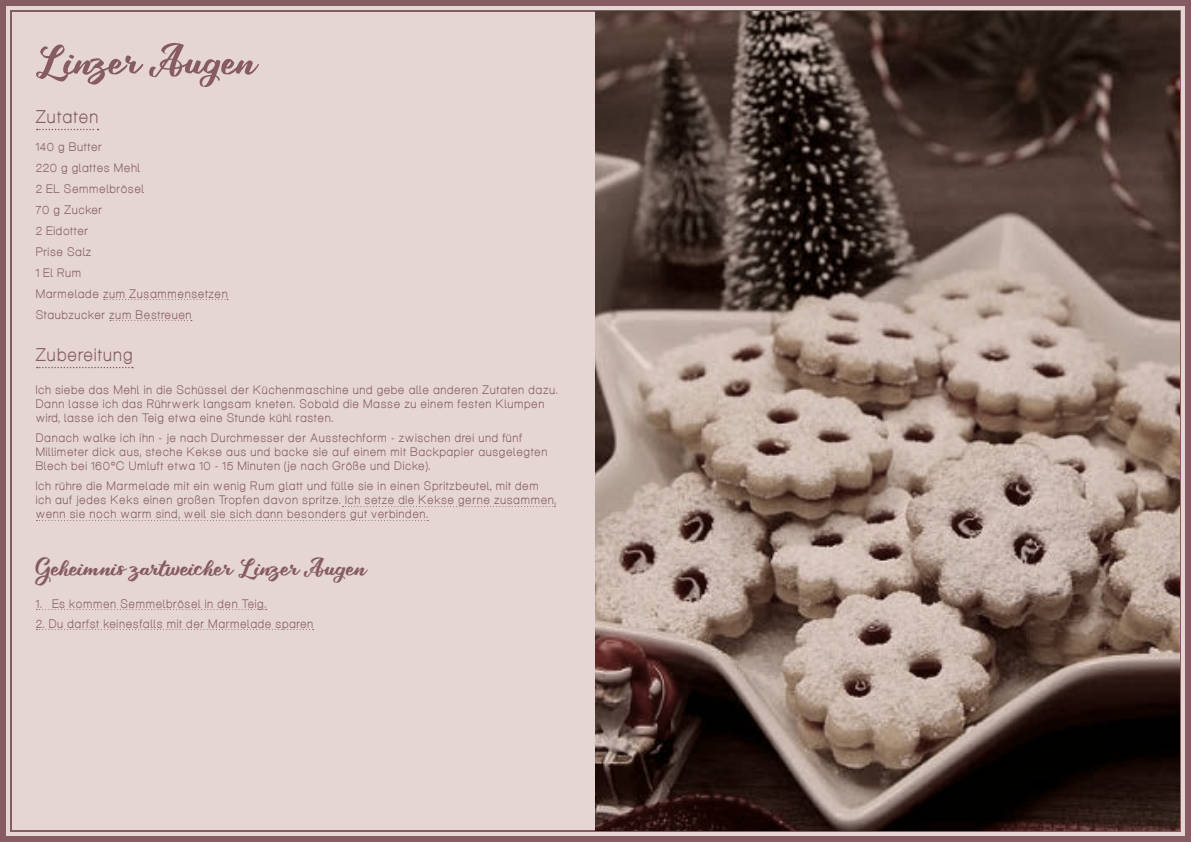
<style>
.page{position:relative;width:1191px;height:842px;background:#e5d6d3}
.page>*{position:absolute;margin:0;border:0;box-sizing:border-box;transform-origin:0 0}
.t1{font:50px "Takashi Minta";color:#865b61}
.t2{font:29px "Takashi Minta";color:#865b61}
.t3{font:18px "Aliquam";letter-spacing:.09em;color:#865b61}
.t4{font:12px/21px "Aliquam";letter-spacing:.09em;color:#865b61}
</style>
<div class="page">
<svg style="left:595px;top:6px;width:584px;height:830px;background:#74625a"></svg>
<svg style="left:37px;top:129px;width:62px;height:1px"></svg>
<svg style="left:104px;top:299px;width:124px;height:1px"></svg>
<svg style="left:110px;top:320px;width:82px;height:1px"></svg>
<svg style="left:37px;top:367px;width:96px;height:1px"></svg>
<svg style="left:342px;top:506px;width:213px;height:1px"></svg>
<svg style="left:36px;top:520px;width:392px;height:1px"></svg>
<svg style="left:36px;top:609px;width:231px;height:1px"></svg>
<svg style="left:36px;top:629px;width:278px;height:1px"></svg>
<h1 class="t1" style="left:36px;top:42px;width:223px">Linzer Augen</h1>
<h3 class="t3" style="left:36px;top:106px;width:64px">Zutaten</h3>
<p class="t4" style="left:36px;top:135px;width:193px">140 g Butter<br>220 g glattes Mehl<br>2 EL Semmelbrösel<br>70 g Zucker<br>2 Eidotter<br>Prise Salz<br>1 El Rum<br>Marmelade zum Zusammensetzen<br>Staubzucker zum Bestreuen</p>
<h3 class="t3" style="left:36px;top:344px;width:98px">Zubereitung</h3>
<p class="t4" style="left:36px;top:382px;width:523px;line-height:14px">Ich siebe das Mehl in die Schüssel der Küchenmaschine und gebe alle anderen Zutaten dazu.<br>Dann lasse ich das Rührwerk langsam kneten. Sobald die Masse zu einem festen Klumpen wird, lasse ich den Teig etwa eine Stunde kühl rasten.</p>
<p class="t4" style="left:36px;top:430px;width:513px;line-height:14px">Danach walke ich ihn - je nach Durchmesser der Ausstechform - zwischen drei und fünf<br>Millimeter dick aus, steche Kekse aus und backe sie auf einem mit Backpapier ausgelegten<br>Blech bei 160°C Umluft etwa 10 - 15 Minuten (je nach Größe und Dicke).</p>
<p class="t4" style="left:36px;top:478px;width:521px;line-height:14px">Ich rühre die Marmelade mit ein wenig Rum glatt und fülle sie in einen Spritzbeutel, mit dem ich auf jedes Keks einen großen Tropfen davon spritze. Ich setze die Kekse gerne zusammen, wenn sie noch warm sind, weil sie sich dann besonders gut verbinden.</p>
<h2 class="t2" style="left:36px;top:556px;width:332px">Geheimnis zartweicher Linzer Augen</h2>
<p class="t4" style="left:36px;top:592px;width:232px">1. Es kommen Semmelbrösel in den Teig.</p>
<p class="t4" style="left:36px;top:612px;width:279px">2. Du darfst keinesfalls mit der Marmelade sparen</p>
</div>
